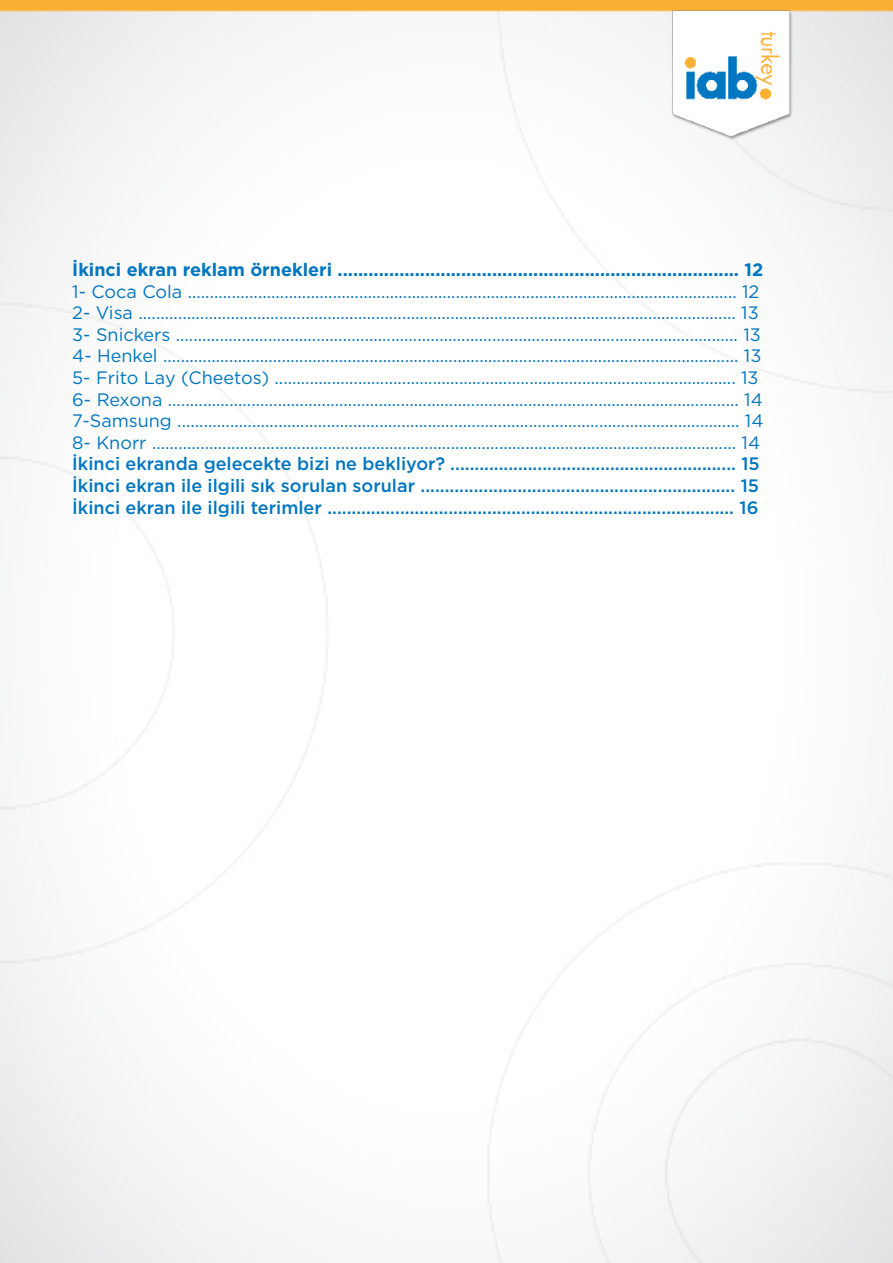
<style>
.page{position:relative;width:893px;height:1263px;background:#fff}
.page>*{position:absolute;margin:0;border:0;box-sizing:border-box;transform-origin:0 0}
.t1{font:18px/21.6px "Gotham";color:#0076c0}
.t2{font:500 18px/21.6px "Gotham";color:#0076c0;text-align:justify}
.t3{font:700 18px "Gotham";color:#0076c0}
</style>
<div class="page">
<img style="left:0;top:1px;width:893px;height:1262px">
<img style="left:672px;top:9px;width:121px;height:132px">
<p class="t3" style="left:72px;top:259px;width:692px">İkinci ekran reklam örnekleri .............................................................................. 12</p>
<p class="t1" style="left:72px;top:280px;width:693px">1- Coca Cola ............................................................................................................................. 12<br>2- Visa ........................................................................................................................................ 13<br>3- Snickers ................................................................................................................................ 13<br>4- Henkel ................................................................................................................................... 13<br>5- Frito Lay (Cheetos) ......................................................................................................... 13<br>6- Rexona .................................................................................................................................. 14<br>7-Samsung ................................................................................................................................ 14<br>8- Knorr ..................................................................................................................................... 14</p>
<p class="t2" style="left:72px;top:453px;width:689px">İkinci ekranda gelecekte bizi ne bekliyor? ........................................................... 15<br>İkinci ekran ile ilgili sık sorulan sorular ................................................................. 15<br>İkinci ekran ile ilgili terimler .................................................................................... 16</p>
</div>
